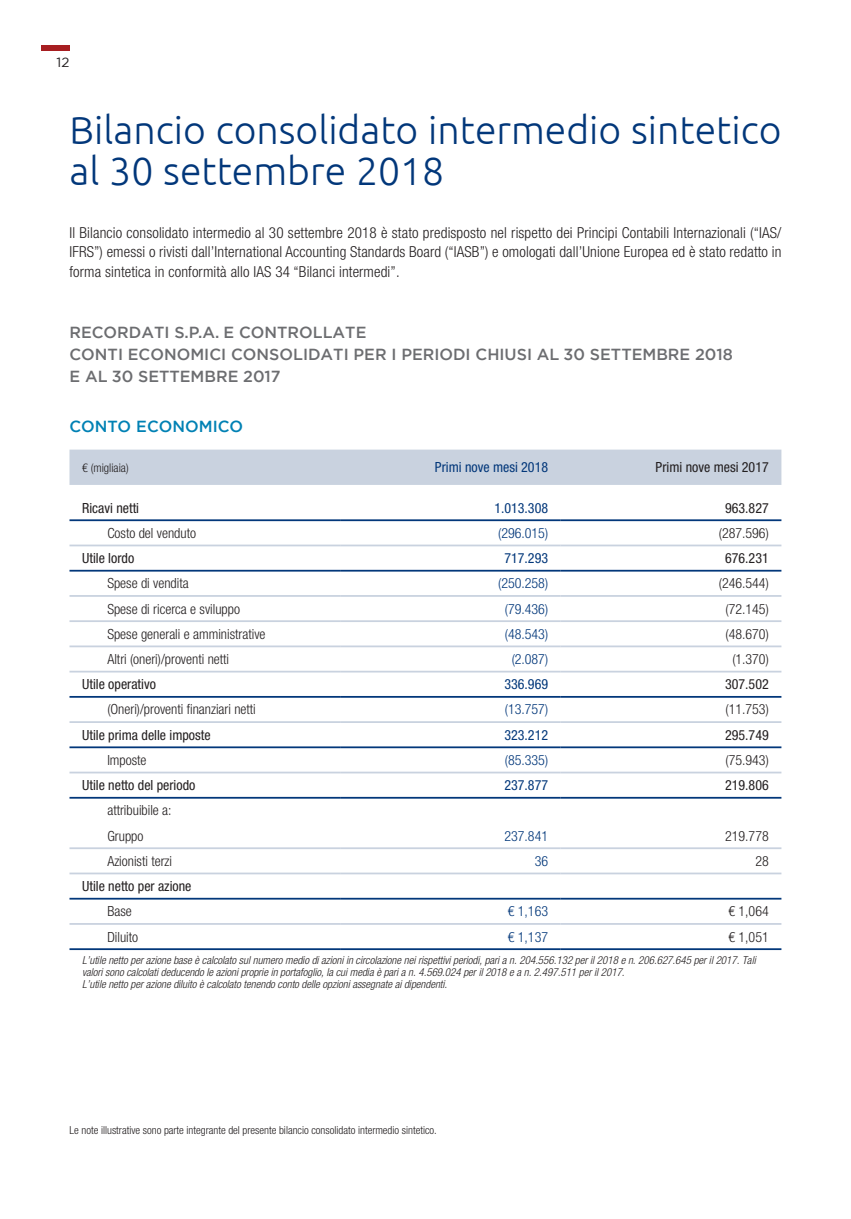
<style>
.page{position:relative;width:851px;height:1219px;background:#fff}
.page>*{position:absolute;margin:0;border:0;box-sizing:border-box;transform-origin:0 0}
.t1{font:300 39.2px/41px "Ubuntu";color:#02377a}
.t2{font:500 16px/22.2px "Gotham";color:#6c6d70}
.t3{font:500 16px "Gotham";color:#0081b4}
.t4{font:300 condensed 15.2px/19.6px "Helvetica Neue LT Std";letter-spacing:.01em;color:#231f20;text-align:justify}
.t5{font:300 condensed 14px/25.2px "Helvetica Neue LT Std";color:#231f20}
.t6{font:condensed 14px "Helvetica Neue LT Std";color:#231f20}
.t7{font:300 condensed 14px "Helvetica Neue LT Std";color:#02377a}
.t8{font:condensed 14px "Helvetica Neue LT Std";color:#02377a}
.t9{font:13.4px "Gotham";color:#231f20}
.t10{font:300 condensed 12px "Helvetica Neue LT Std";color:#231f20}
.t11{font:italic 300 condensed 11px/12px "Helvetica Neue LT Std";color:#231f20}
.t12{font:300 condensed 11px "Helvetica Neue LT Std";color:#231f20}
</style>
<div class="page">
<div style="left:41px;top:45px;width:28px;height:6px;background:#a71e21"></div>
<div style="left:69px;top:450px;width:712px;height:35px;background:#c9d2df"></div>
<hr style="left:69px;top:545px;width:271px;height:1px;background:#c9d2df">
<hr style="left:340px;top:545px;width:220px;height:1px;background:#c9d2df">
<hr style="left:560px;top:545px;width:221px;height:1px;background:#c9d2df">
<hr style="left:69px;top:595px;width:271px;height:2px;background:#c9d2df">
<hr style="left:340px;top:595px;width:220px;height:2px;background:#c9d2df">
<hr style="left:560px;top:595px;width:221px;height:2px;background:#c9d2df">
<hr style="left:69px;top:620px;width:271px;height:2px;background:#c9d2df">
<hr style="left:340px;top:620px;width:220px;height:2px;background:#c9d2df">
<hr style="left:560px;top:620px;width:221px;height:2px;background:#c9d2df">
<hr style="left:69px;top:645px;width:271px;height:2px;background:#c9d2df">
<hr style="left:340px;top:645px;width:220px;height:2px;background:#c9d2df">
<hr style="left:560px;top:645px;width:221px;height:2px;background:#c9d2df">
<hr style="left:69px;top:671px;width:271px;height:1px;background:#c9d2df">
<hr style="left:340px;top:671px;width:220px;height:1px;background:#c9d2df">
<hr style="left:560px;top:671px;width:221px;height:1px;background:#c9d2df">
<hr style="left:69px;top:721px;width:271px;height:2px;background:#c9d2df">
<hr style="left:340px;top:721px;width:220px;height:2px;background:#c9d2df">
<hr style="left:560px;top:721px;width:221px;height:2px;background:#c9d2df">
<hr style="left:69px;top:772px;width:271px;height:1px;background:#c9d2df">
<hr style="left:340px;top:772px;width:220px;height:1px;background:#c9d2df">
<hr style="left:560px;top:772px;width:221px;height:1px;background:#c9d2df">
<hr style="left:69px;top:847px;width:271px;height:2px;background:#c9d2df">
<hr style="left:340px;top:847px;width:220px;height:2px;background:#c9d2df">
<hr style="left:560px;top:847px;width:221px;height:2px;background:#c9d2df">
<hr style="left:69px;top:873px;width:271px;height:1px;background:#c9d2df">
<hr style="left:340px;top:873px;width:220px;height:1px;background:#c9d2df">
<hr style="left:560px;top:873px;width:221px;height:1px;background:#c9d2df">
<hr style="left:69px;top:923px;width:271px;height:2px;background:#c9d2df">
<hr style="left:340px;top:923px;width:220px;height:2px;background:#c9d2df">
<hr style="left:560px;top:923px;width:221px;height:2px;background:#c9d2df">
<hr style="left:69px;top:519px;width:271px;height:2px;background:#02377a">
<hr style="left:340px;top:519px;width:220px;height:2px;background:#02377a">
<hr style="left:560px;top:519px;width:221px;height:2px;background:#02377a">
<hr style="left:69px;top:570px;width:271px;height:2px;background:#02377a">
<hr style="left:340px;top:570px;width:220px;height:2px;background:#02377a">
<hr style="left:560px;top:570px;width:221px;height:2px;background:#02377a">
<hr style="left:69px;top:696px;width:271px;height:2px;background:#02377a">
<hr style="left:340px;top:696px;width:220px;height:2px;background:#02377a">
<hr style="left:560px;top:696px;width:221px;height:2px;background:#02377a">
<hr style="left:69px;top:746px;width:271px;height:2px;background:#02377a">
<hr style="left:340px;top:746px;width:220px;height:2px;background:#02377a">
<hr style="left:560px;top:746px;width:221px;height:2px;background:#02377a">
<hr style="left:69px;top:797px;width:271px;height:2px;background:#02377a">
<hr style="left:340px;top:797px;width:220px;height:2px;background:#02377a">
<hr style="left:560px;top:797px;width:221px;height:2px;background:#02377a">
<hr style="left:69px;top:898px;width:271px;height:2px;background:#02377a">
<hr style="left:340px;top:898px;width:220px;height:2px;background:#02377a">
<hr style="left:560px;top:898px;width:221px;height:2px;background:#02377a">
<hr style="left:69px;top:948px;width:271px;height:2px;background:#02377a">
<hr style="left:340px;top:948px;width:220px;height:2px;background:#02377a">
<hr style="left:560px;top:948px;width:221px;height:2px;background:#02377a">
<p class="t9" style="left:57px;top:54px;width:14px">12</p>
<h1 class="t1" style="left:69px;top:108px;width:713px">Bilancio consolidato intermedio sintetico al 30 settembre 2018</h1>
<p class="t4" style="left:69px;top:223px;width:713px">Il Bilancio consolidato intermedio al 30 settembre 2018 è stato predisposto nel rispetto dei Principi Contabili Internazionali (“IAS/ IFRS”) emessi o rivisti dall’International Accounting Standards Board (“IASB”) e omologati dall’Unione Europea ed è stato redatto in forma sintetica in conformità allo IAS 34 “Bilanci intermedi”.</p>
<h2 class="t2" style="left:69px;top:321px;width:664px">RECORDATI S.P.A. E CONTROLLATE<br>CONTI ECONOMICI CONSOLIDATI PER I PERIODI CHIUSI AL 30 SETTEMBRE 2018<br>E AL 30 SETTEMBRE 2017</h2>
<h2 class="t3" style="left:69px;top:415px;width:175px">CONTO ECONOMICO</h2>
<p class="t10" style="left:82px;top:460px;width:48px">€ (migliaia)</p>
<p class="t8" style="left:435px;top:459px;width:115px">Primi nove mesi 2018</p>
<p class="t6" style="left:655px;top:459px;width:115px">Primi nove mesi 2017</p>
<p class="t6" style="left:82px;top:500px;width:59px">Ricavi netti</p>
<p class="t8" style="left:494px;top:500px;width:55px">1.013.308</p>
<p class="t6" style="left:725px;top:500px;width:45px">963.827</p>
<p class="t5" style="left:107px;top:520px;width:90px">Costo del venduto</p>
<p class="t7" style="left:498px;top:525px;width:51px">(296.015)</p>
<p class="t5" style="left:718px;top:520px;width:51px">(287.596)</p>
<p class="t6" style="left:82px;top:550px;width:54px">Utile lordo</p>
<p class="t8" style="left:504px;top:550px;width:45px">717.293</p>
<p class="t6" style="left:725px;top:550px;width:45px">676.231</p>
<p class="t5" style="left:107px;top:571px;width:83px">Spese di vendita</p>
<p class="t7" style="left:498px;top:575px;width:51px">(250.258)</p>
<p class="t5" style="left:718px;top:571px;width:51px">(246.544)</p>
<p class="t5" style="left:107px;top:596px;width:134px">Spese di ricerca e sviluppo</p>
<p class="t7" style="left:505px;top:601px;width:45px">(79.436)</p>
<p class="t5" style="left:725px;top:596px;width:45px">(72.145)</p>
<p class="t5" style="left:107px;top:621px;width:160px">Spese generali e amministrative</p>
<p class="t7" style="left:505px;top:626px;width:45px">(48.543)</p>
<p class="t5" style="left:725px;top:621px;width:45px">(48.670)</p>
<p class="t5" style="left:107px;top:646px;width:123px">Altri (oneri)/proventi netti</p>
<p class="t7" style="left:511px;top:651px;width:38px">(2.087)</p>
<p class="t5" style="left:732px;top:646px;width:38px">(1.370)</p>
<p class="t6" style="left:82px;top:676px;width:75px">Utile operativo</p>
<p class="t8" style="left:504px;top:676px;width:45px">336.969</p>
<p class="t6" style="left:725px;top:676px;width:45px">307.502</p>
<p class="t5" style="left:107px;top:697px;width:150px">(Oneri)/proventi finanziari netti</p>
<p class="t7" style="left:505px;top:701px;width:45px">(13.757)</p>
<p class="t5" style="left:725px;top:697px;width:45px">(11.753)</p>
<p class="t6" style="left:82px;top:727px;width:130px">Utile prima delle imposte</p>
<p class="t8" style="left:504px;top:727px;width:45px">323.212</p>
<p class="t6" style="left:725px;top:727px;width:45px">295.749</p>
<p class="t5" style="left:107px;top:747px;width:41px">Imposte</p>
<p class="t7" style="left:505px;top:752px;width:45px">(85.335)</p>
<p class="t5" style="left:725px;top:747px;width:45px">(75.943)</p>
<p class="t6" style="left:82px;top:777px;width:115px">Utile netto del periodo</p>
<p class="t8" style="left:504px;top:777px;width:45px">237.877</p>
<p class="t6" style="left:725px;top:777px;width:45px">219.806</p>
<p class="t5" style="left:107px;top:798px;width:66px">attribuibile a:<br>Gruppo</p>
<p class="t7" style="left:504px;top:828px;width:45px">237.841</p>
<p class="t5" style="left:725px;top:823px;width:45px">219.778</p>
<p class="t5" style="left:107px;top:848px;width:66px">Azionisti terzi</p>
<p class="t7" style="left:534px;top:853px;width:15px">36</p>
<p class="t5" style="left:755px;top:848px;width:15px">28</p>
<p class="t6" style="left:82px;top:878px;width:111px">Utile netto per azione</p>
<p class="t5" style="left:107px;top:899px;width:26px">Base</p>
<p class="t7" style="left:507px;top:903px;width:42px">€ 1,163</p>
<p class="t5" style="left:728px;top:899px;width:42px">€ 1,064</p>
<p class="t5" style="left:107px;top:924px;width:32px">Diluito</p>
<p class="t7" style="left:507px;top:929px;width:42px">€ 1,137</p>
<p class="t5" style="left:728px;top:924px;width:42px">€ 1,051</p>
<p class="t11" style="left:82px;top:954px;width:675px">L’utile netto per azione base è calcolato sul numero medio di azioni in circolazione nei rispettivi periodi, pari a n. 204.556.132 per il 2018 e n. 206.627.645 per il 2017. Tali valori sono calcolati deducendo le azioni proprie in portafoglio, la cui media è pari a n. 4.569.024 per il 2018 e a n. 2.497.511 per il 2017.<br>L’utile netto per azione diluito è calcolato tenendo conto delle opzioni assegnate ai dipendenti.</p>
<p class="t12" style="left:69px;top:1124px;width:369px">Le note illustrative sono parte integrante del presente bilancio consolidato intermedio sintetico.</p>
</div>
